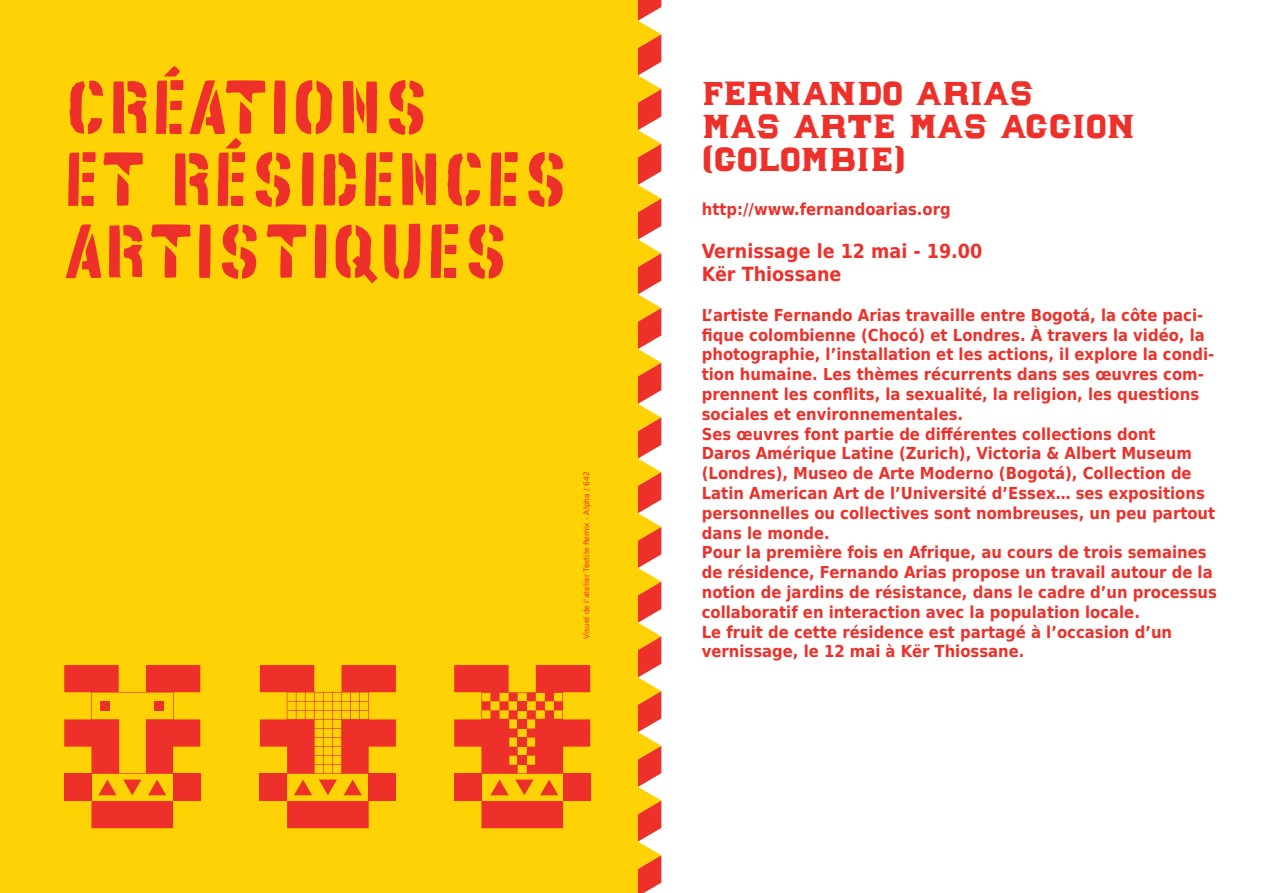
<style>
.page{position:relative;width:1276px;height:893px;background:#fff}
.page>*{position:absolute;margin:0;border:0;box-sizing:border-box;transform-origin:0 0}
.t1{font:72px/72px "dakar pochoir";color:#ed312a}
.t2{font:36px/33px "dakar shock";color:#ed312a}
.t3{font:700 19.5px/23.4px "DejaVu Sans Condensed";color:#ed312a}
.t4{font:700 16.5px/19.8px "DejaVu Sans Condensed";color:#ed312a}
.t5{font:7.5px "DejaVu Sans";color:#ed312a}
</style>
<div class="page">
<svg style="left:638px;top:0;width:23px;height:893px"></svg>
<div style="left:0;top:0;width:638px;height:893px;background:#fed205"></div>
<div style="left:64px;top:774px;width:27px;height:27px;background:#ed312a"></div>
<div style="left:173px;top:774px;width:27px;height:27px;background:#ed312a"></div>
<div style="left:91px;top:801px;width:82px;height:27px;background:#ed312a"></div>
<div style="left:260px;top:774px;width:27px;height:27px;background:#ed312a"></div>
<div style="left:369px;top:774px;width:27px;height:27px;background:#ed312a"></div>
<div style="left:287px;top:801px;width:82px;height:27px;background:#ed312a"></div>
<div style="left:454px;top:774px;width:27px;height:27px;background:#ed312a"></div>
<div style="left:563px;top:774px;width:27px;height:27px;background:#ed312a"></div>
<div style="left:481px;top:801px;width:82px;height:27px;background:#ed312a"></div>
<svg style="left:64px;top:665px;width:136px;height:130px"></svg>
<svg style="left:260px;top:665px;width:136px;height:130px"></svg>
<svg style="left:454px;top:665px;width:136px;height:130px"></svg>
<h1 class="t1" style="left:64px;top:70px;width:507px">CRÉATIONS<br>ET RÉSIDENCES<br>ARTISTIQUES</h1>
<p class="t5" style="left:580px;top:639px;width:169px;rotate:-90deg">Visuel de l’atelier Textile Remix - Alpha / 642</p>
<h2 class="t2" style="left:702px;top:77px;width:435px">FERNANDO ARIAS<br>MAS ARTE MAS ACCION (COLOMBIE)</h2>
<p class="t4" style="left:702px;top:198px;width:250px">http://www.fernandoarias.org</p>
<p class="t3" style="left:702px;top:238px;width:282px">Vernissage le 12 mai - 19.00<br>Kër Thiossane</p>
<p class="t4" style="left:702px;top:304px;width:517px">L’artiste Fernando Arias travaille entre Bogotá, la côte paci&shy;fique colombienne (Chocó) et Londres. À travers la vidéo, la photographie, l’installation et les actions, il explore la condi&shy;tion humaine. Les thèmes récurrents dans ses œuvres com&shy;prennent les conflits, la sexualité, la religion, les questions sociales et environnementales.<br>Ses œuvres font partie de différentes collections dont<br>Daros Amérique Latine (Zurich), Victoria &amp; Albert Museum (Londres), Museo de Arte Moderno (Bogotá), Collection de Latin American Art de l’Université d’Essex… ses expositions personnelles ou collectives sont nombreuses, un peu partout dans le monde.<br>Pour la première fois en Afrique, au cours de trois semaines de résidence, Fernando Arias propose un travail autour de la notion de jardins de résistance, dans le cadre d’un processus collaboratif en interaction avec la population locale.<br>Le fruit de cette résidence est partagé à l’occasion d’un vernissage, le 12 mai à Kër Thiossane.</p>
</div>
